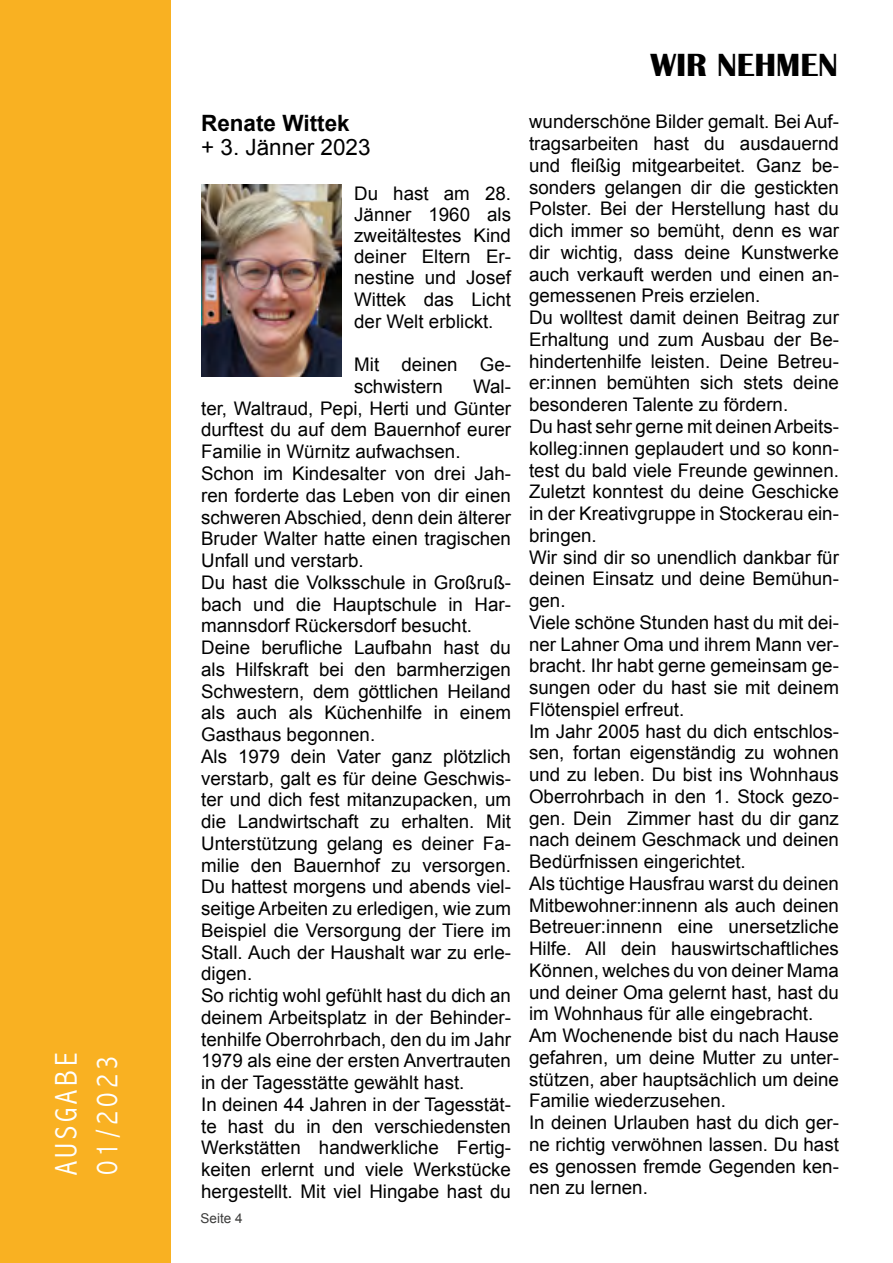
<style>
.page{position:relative;width:893px;height:1263px;background:#fff}
.page>*{position:absolute;margin:0;border:0;box-sizing:border-box;transform-origin:0 0}
.t1{font:700 33px "Britannic";color:#000}
.t2{font:300 condensed 31.5px/40.5px "Abadi";letter-spacing:.13em;color:#fff}
.t3{font:22.5px "Arial";color:#000}
.t4{font:700 22.5px "Arial";color:#000}
.t5{font:18.75px/21.8px "Arial";color:#000}
.t6{font:13.5px "Arial";color:#3c3c3b}
</style>
<div class="page">
<div style="left:0;top:0;width:171px;height:1263px;background:#f9b122"></div>
<img style="left:201px;top:185px;width:140px;height:191px">
<h2 class="t2" style="left:46px;top:1175px;width:124px;rotate:-90deg">AUSGABE<br>01/2023</h2>
<p class="t4" style="left:201px;top:108px;width:150px">Renate Wittek</p>
<p class="t3" style="left:201px;top:133px;width:171px">+ 3. Jänner 2023</p>
<p class="t5" style="left:354px;top:183px;width:158px;line-height:21.3px;text-align:justify">Du hast am 28.<br>Jänner 1960 als zweitältestes Kind deiner Eltern Er&shy;nestine und Josef Wittek das Licht der Welt erblickt.</p>
<p class="t5" style="left:354px;top:354px;width:158px">Mit deinen Ge&shy;schwistern</p>
<p class="t5" style="left:201px;top:376px;width:311px;text-indent:272px">Wal&shy;ter, Waltraud, Pepi, Herti und Günter durftest du auf dem Bauernhof eurer Familie in Würnitz aufwachsen.<br>Schon im Kindesalter von drei Jah&shy;ren forderte das Leben von dir einen schweren Abschied, denn dein älterer Bruder Walter hatte einen tragischen Unfall und verstarb.<br>Du hast die Volksschule in Großruß&shy;bach und die Hauptschule in Har&shy;mannsdorf Rückersdorf besucht.<br>Deine berufliche Laufbahn hast du als Hilfskraft bei den barmherzigen Schwestern, dem göttlichen Heiland als auch als Küchenhilfe in einem Gasthaus begonnen.<br>Als 1979 dein Vater ganz plötzlich verstarb, galt es für deine Geschwis&shy;ter und dich fest mitanzupacken, um die Landwirtschaft zu erhalten. Mit Unterstützung gelang es deiner Fa&shy;milie den Bauernhof zu versorgen.<br>Du hattest morgens und abends viel&shy;seitige Arbeiten zu erledigen, wie zum Beispiel die Versorgung der Tiere im Stall. Auch der Haushalt war zu erle&shy;digen.<br>So richtig wohl gefühlt hast du dich an deinem Arbeitsplatz in der Behinder&shy;tenhilfe Oberrohrbach, den du im Jahr 1979 als eine der ersten Anvertrauten in der Tagesstätte gewählt hast.<br>In deinen 44 Jahren in der Tagesstät&shy;te hast du in den verschiedensten Werkstätten handwerkliche Fertig&shy;keiten erlernt und viele Werkstücke hergestellt. Mit viel Hingabe hast du</p>
<p class="t6" style="left:201px;top:1209px;width:44px">Seite 4</p>
<h1 class="t1" style="left:650px;top:47px;width:189px">WIR NEHMEN</h1>
<p class="t5" style="left:529px;top:111px;width:311px">wunderschöne Bilder gemalt. Bei Auf&shy;tragsarbeiten hast du ausdauernd und fleißig mitgearbeitet. Ganz be&shy;sonders gelangen dir die gestickten Polster. Bei der Herstellung hast du dich immer so bemüht, denn es war dir wichtig, dass deine Kunstwerke auch verkauft werden und einen an&shy;gemessenen Preis erzielen.<br>Du wolltest damit deinen Beitrag zur Erhaltung und zum Ausbau der Be&shy;hindertenhilfe leisten. Deine Betreu&shy;er:innen bemühten sich stets deine besonderen Talente zu fördern.<br>Du hast sehr gerne mit deinen Arbeits&shy;kolleg:innen geplaudert und so konn&shy;test du bald viele Freunde gewinnen.<br>Zuletzt konntest du deine Geschicke in der Kreativgruppe in Stockerau ein&shy;bringen.<br>Wir sind dir so unendlich dankbar für deinen Einsatz und deine Bemühun&shy;gen.<br>Viele schöne Stunden hast du mit dei&shy;ner Lahner Oma und ihrem Mann ver&shy;bracht. Ihr habt gerne gemeinsam ge&shy;sungen oder du hast sie mit deinem Flötenspiel erfreut.<br>Im Jahr 2005 hast du dich entschlos&shy;sen, fortan eigenständig zu wohnen und zu leben. Du bist ins Wohnhaus Oberrohrbach in den 1. Stock gezo&shy;gen. Dein Zimmer hast du dir ganz nach deinem Geschmack und deinen Bedürfnissen eingerichtet.<br>Als tüchtige Hausfrau warst du deinen Mitbewohner:innenn als auch deinen Betreuer:innenn eine unersetzliche Hilfe. All dein hauswirtschaftliches Können, welches du von deiner Mama und deiner Oma gelernt hast, hast du im Wohnhaus für alle eingebracht.<br>Am Wochenende bist du nach Hause gefahren, um deine Mutter zu unter&shy;stützen, aber hauptsächlich um deine Familie wiederzusehen.<br>In deinen Urlauben hast du dich ger&shy;ne richtig verwöhnen lassen. Du hast es genossen fremde Gegenden ken&shy;nen zu lernen.</p>
</div>
